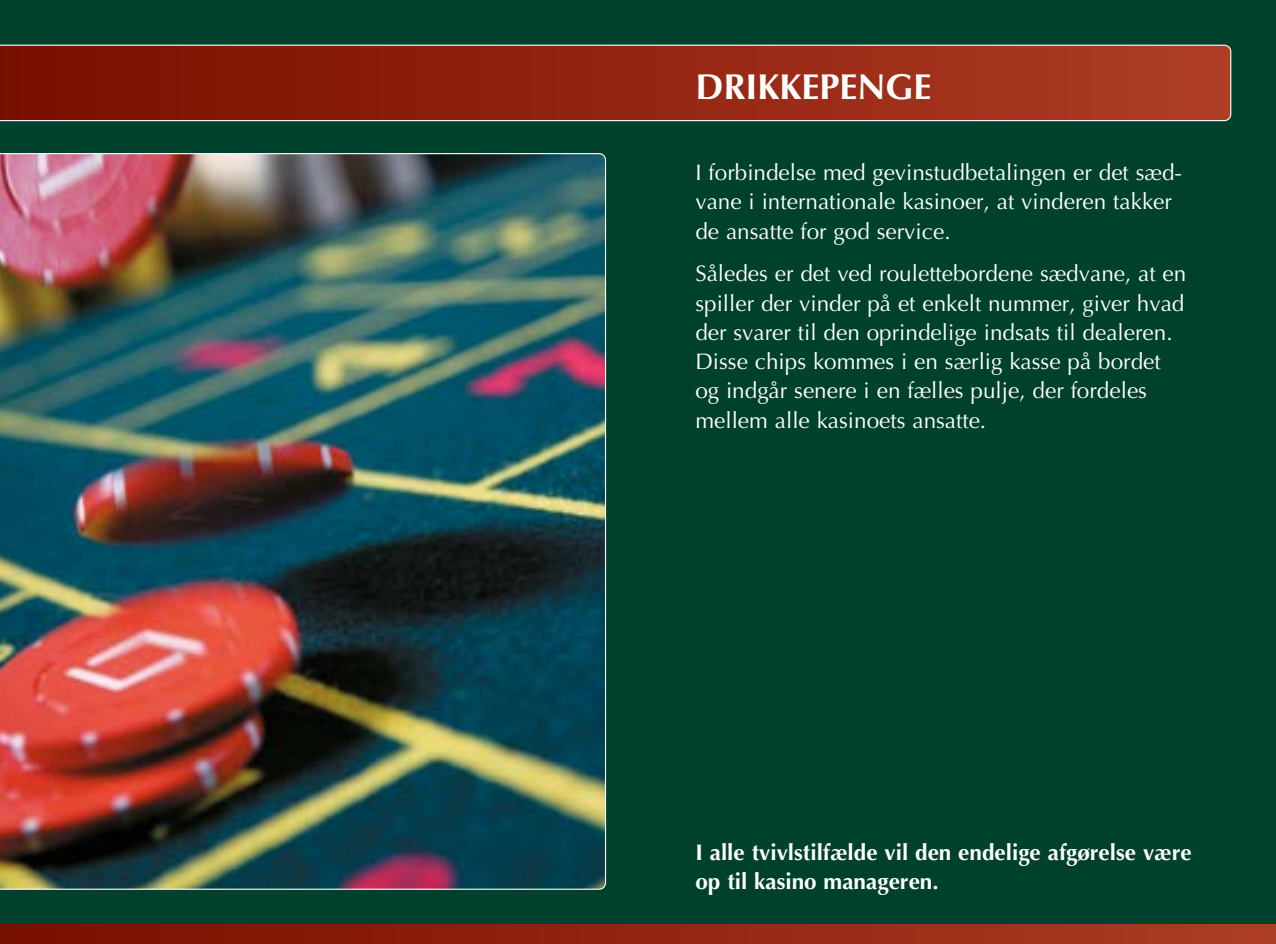
<style>
.page{position:relative;width:1276px;height:944px;background:#00412e}
.page>*{position:absolute;margin:0;border:0;box-sizing:border-box;transform-origin:0 0}
.t1{font:700 36px "Optima";color:#fff}
.t2{font:22.5px/29.2px "Optima";color:#fff}
.t3{font:700 22.5px/29.2px "Optima";color:#fff}
</style>
<div class="page">
<div style="left:0;top:925px;width:1276px;height:19px;background:linear-gradient(to right,#780f00,#ae3b24)"></div>
<svg style="left:0;top:45px;width:1231px;height:76px"></svg>
<img style="left:0;top:153px;width:606px;height:737px">
<h1 class="t1" style="left:695px;top:66px;width:238px">DRIKKEPENGE</h1>
<p class="t2" style="left:695px;top:158px;width:488px">I forbindelse med gevinstudbetalingen er det sæd&shy;vane i internationale kasinoer, at vinderen takker de ansatte for god service.</p>
<p class="t2" style="left:695px;top:259px;width:492px">Således er det ved roulettebordene sædvane, at en spiller der vinder på et enkelt nummer, giver hvad der svarer til den oprindelige indsats til dealeren.<br>Disse chips kommes i en særlig kasse på bordet og indgår senere i en fælles pulje, der fordeles mellem alle kasinoets ansatte.</p>
<p class="t3" style="left:695px;top:838px;width:498px">I alle tvivlstilfælde vil den endelige afgørelse være op til kasino manageren.</p>
</div>
